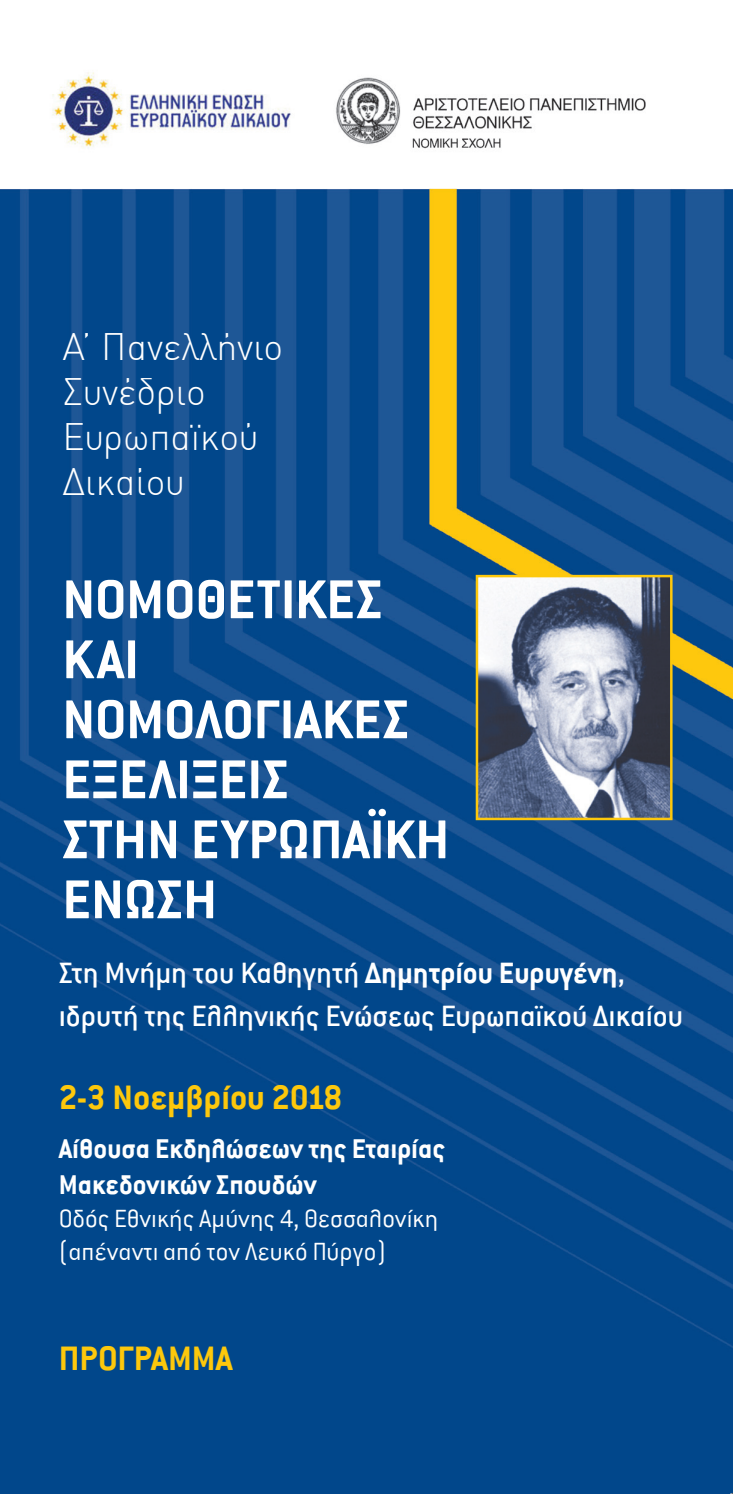
<style>
.page{position:relative;width:733px;height:1494px;background:#fff}
.page>*{position:absolute;margin:0;border:0;box-sizing:border-box;transform-origin:0 0}
.t1{font:700 60px/60px "Conduit ITC Hel";color:#fff}
.t2{font:300 37.5px/45px "DIN Greek";color:#fff}
.t3{font:700 37.5px "Conduit ITC Hel";color:#fdc80c}
.t4{font:500 32.5px/42.5px "Conduit ITC Hel";color:#fff}
.t5{font:700 30px/36px "Conduit ITC Hel";color:#fff}
.t6{font:300 27.5px/33px "Conduit ITC Hel";color:#fff}
.s1{font-weight:700}
</style>
<div class="page">
<img style="left:0;top:188px;width:733px;height:1306px">
<img style="left:479px;top:578px;width:190px;height:239px">
<div style="left:476px;top:575px;width:196px;height:245px;border:2px solid #fdc80c"></div>
<img style="left:52px;top:72px;width:594px;height:77px">
<p class="t2" style="left:62px;top:325px;width:222px">Α’ Πανελλήνιο<br>Συνέδριο<br>Ευρωπαïκού<br>Δικαίου</p>
<h1 class="t1" style="left:62px;top:570px;width:389px">ΝΟΜΟΘΕΤΙΚΕΣ<br>ΚΑΙ<br>ΝΟΜΟΛΟΓΙΑΚΕΣ<br>ΕΞΕΛΙΞΕΙΣ<br>ΣΤΗΝ ΕΥΡΩΠΑ«ΚΗ<br>ΕΝΩΣΗ</h1>
<p class="t4" style="left:59px;top:952px;width:626px">Στη Μνήμη του Καθηγητή <span class="s1">Δημητρίου Ευρυγένη</span>, ιδρυτή της Ελληνικής Ενώσεως Ευρωπαϊκού Δικαίου</p>
<p class="t3" style="left:59px;top:1077px;width:285px">2-3 Νοεμβρίου 2018</p>
<p class="t5" style="left:59px;top:1130px;width:388px">Αίθουσα Εκδηλώσεων της Εταιρίας<br>Μακεδονικών Σπουδών</p>
<p class="t6" style="left:59px;top:1202px;width:381px">Οδός Εθνικής Αμύνης 4, Θεσσαλονίκη (απέναντι από τον Λευκό Πύργο)</p>
<p class="t3" style="left:59px;top:1338px;width:175px">ΠΡΟΓΡΑΜΜΑ</p>
</div>
